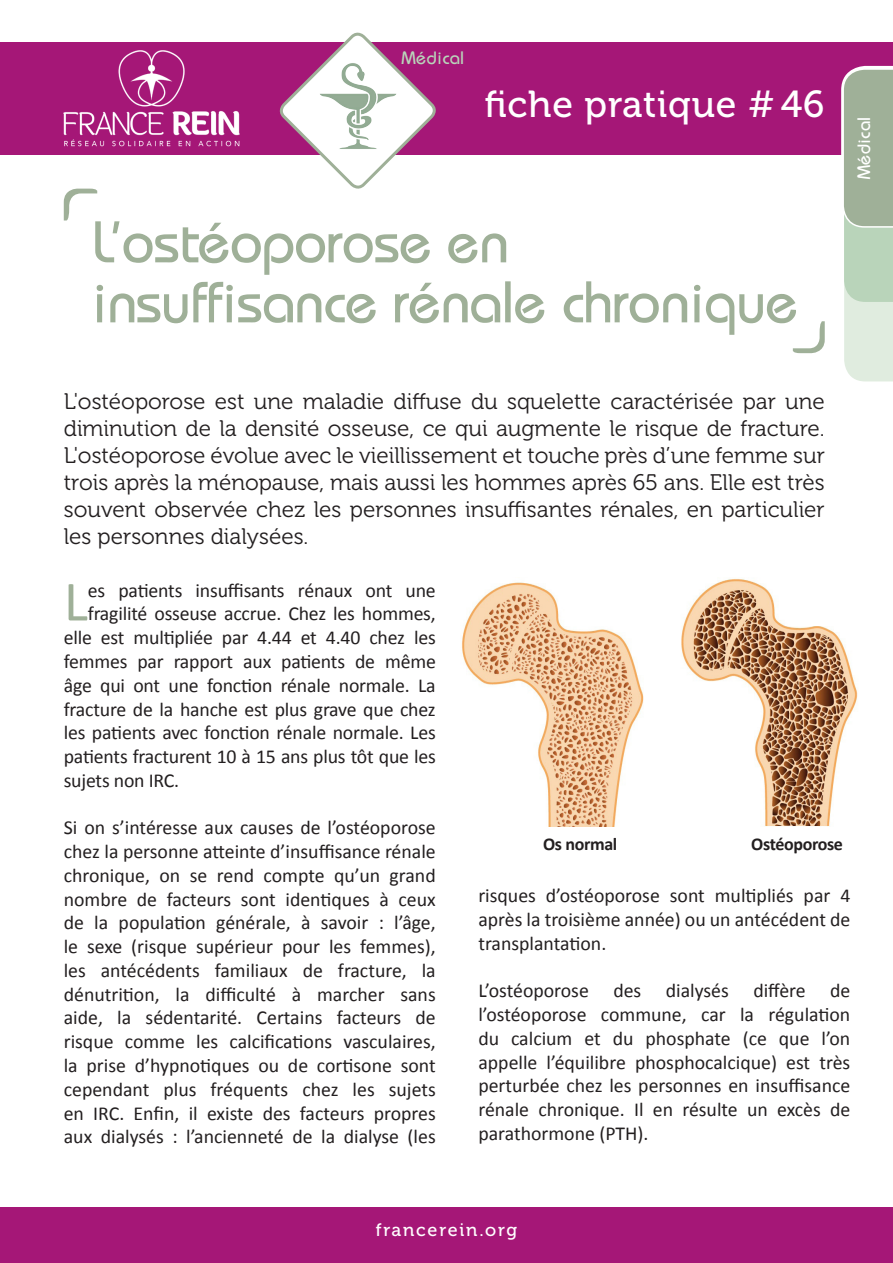
<style>
.page{position:relative;width:893px;height:1263px;background:#fff}
.page>*{position:absolute;margin:0;border:0;box-sizing:border-box;transform-origin:0 0}
.t1{font:58.5px "Bauhaus";letter-spacing:-.01em;color:#9fb098}
.t2{font:57.3px "Calibri";color:#9fb098}
.t3{font:37.5px "Museo 500";letter-spacing:.02em;color:#fff}
.t4{font:22.5px/27px "Museo 300";color:#231f20;text-align:justify}
.t5{font:19.8px/23.7px "Calibri";letter-spacing:-.01em;color:#231f20;text-align:justify}
.t6{font:700 18px "Calibri";letter-spacing:-.02em;color:#231f20}
.t7{font:18px "Museo 500";letter-spacing:.1em;color:#fff}
.t8{font:18px "Bauhaus";letter-spacing:.02em;color:#fff}
.t9{font:18px "Bauhaus";letter-spacing:.02em;color:#b9d4ba}
</style>
<div class="page">
<div style="left:0;top:43px;width:893px;height:112px;background:#a51777"></div>
<div style="left:0;top:1207px;width:893px;height:56px;background:#a51777"></div>
<svg style="left:841px;top:65px;width:52px;height:317px"></svg>
<svg style="left:278px;top:32px;width:160px;height:157px"></svg>
<img style="left:317px;top:62px;width:81px;height:89px">
<img style="left:64px;top:51px;width:176px;height:96px">
<svg style="left:64px;top:189px;width:33px;height:31px"></svg>
<svg style="left:793px;top:321px;width:32px;height:32px"></svg>
<img style="left:462px;top:578px;width:396px;height:249px">
<p class="t9" style="left:402px;top:46px;width:64px">Médical</p>
<p class="t3" style="left:485px;top:84px;width:341px">fiche pratique # 46</p>
<p class="t1" style="left:92px;top:206px;width:418px">L'ostéoporose en</p>
<p class="t1" style="left:92px;top:266px;width:708px">insuffisance rénale chronique</p>
<p class="t4" style="left:64px;top:389px;width:762px">L'ostéoporose est une maladie diffuse du squelette caractérisée par une diminution de la densité osseuse, ce qui augmente le risque de fracture.<br>L'ostéoporose évolue avec le vieillissement et touche près d’une femme sur trois après la ménopause, mais aussi les hommes après 65 ans. Elle est très souvent observée chez les personnes insuffisantes rénales, en particulier les personnes dialysées.</p>
<p class="t8" style="left:853px;top:179px;width:64px;rotate:-90deg">Médical</p>
<p class="t2" style="left:64px;top:565px;width:26px">L</p>
<p class="t5" style="left:88px;top:578px;width:349px">es patients insuffisants rénaux ont une</p>
<p class="t5" style="left:88px;top:602px;width:349px">fragilité osseuse accrue. Chez les hommes,</p>
<p class="t5" style="left:64px;top:626px;width:373px">elle est multipliée par 4.44 et 4.40 chez les</p>
<p class="t5" style="left:64px;top:650px;width:374px">femmes par rapport aux patients de même</p>
<p class="t5" style="left:64px;top:673px;width:373px">âge qui ont une fonction rénale normale. La</p>
<p class="t5" style="left:64px;top:697px;width:373px">fracture de la hanche est plus grave que chez</p>
<p class="t5" style="left:64px;top:721px;width:373px">les patients avec fonction rénale normale. Les</p>
<p class="t5" style="left:64px;top:745px;width:373px">patients fracturent 10 à 15 ans plus tôt que les</p>
<p class="t5" style="left:64px;top:768px;width:117px">sujets non IRC.</p>
<p class="t5" style="left:64px;top:816px;width:374px">Si on s’intéresse aux causes de l’ostéoporose chez la personne atteinte d’insuffisance rénale chronique, on se rend compte qu’un grand nombre de facteurs sont identiques à ceux de la population générale, à savoir : l’âge, le sexe (risque supérieur pour les femmes), les antécédents familiaux de fracture, la dénutrition, la difficulté à marcher sans aide, la sédentarité. Certains facteurs de risque comme les calcifications vasculaires, la prise d’hypnotiques ou de cortisone sont cependant plus fréquents chez les sujets en IRC. Enfin, il existe des facteurs propres aux dialysés : l’ancienneté de la dialyse (les</p>
<p class="t6" style="left:543px;top:832px;width:76px">Os normal</p>
<p class="t6" style="left:751px;top:832px;width:93px">Ostéoporose</p>
<p class="t5" style="left:478px;top:884px;width:373px">risques d’ostéoporose sont multipliés par 4 après la troisième année) ou un antécédent de transplantation.</p>
<p class="t5" style="left:478px;top:979px;width:373px">L’ostéoporose des dialysés diffère de l’ostéoporose commune, car la régulation du calcium et du phosphate (ce que l’on appelle l’équilibre phosphocalcique) est très perturbée chez les personnes en insuffisance rénale chronique. Il en résulte un excès de parathormone (PTH).</p>
<p class="t7" style="left:376px;top:1219px;width:143px">francerein.org</p>
</div>
